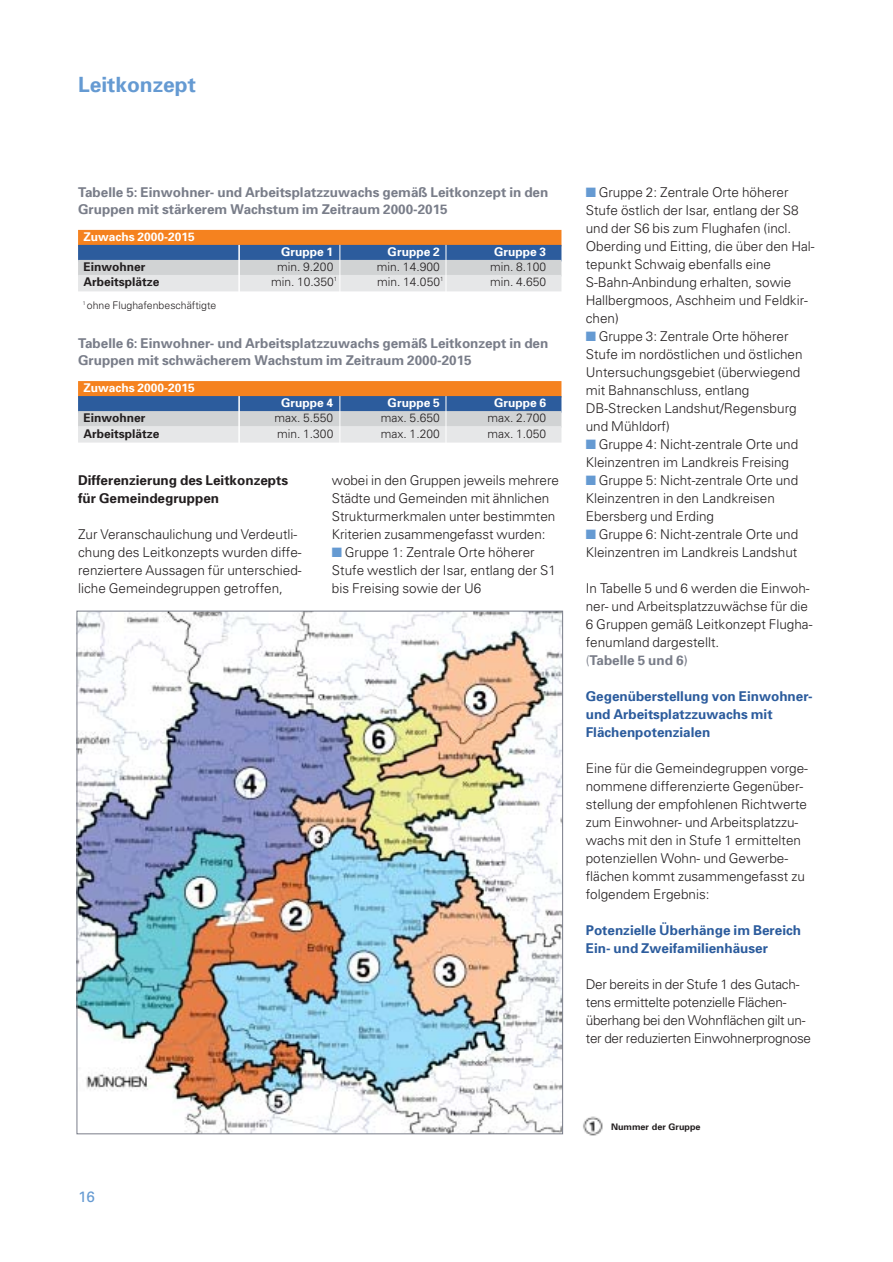
<style>
.page{position:relative;width:893px;height:1262px;background:#fff}
.page>*{position:absolute;margin:0;border:0;box-sizing:border-box;transform-origin:0 0}
.t1{font:700 21px "Univers";color:#659ad2}
.t2{font:15px "Univers";color:#659ad2}
.t3{font:300 13.5px/18px "Univers";color:#231f20}
.t4{font:700 13.5px/16.6px "Univers";color:#797d89}
.t5{font:700 13.5px/18px "Univers";color:#2c5c9d}
.t6{font:700 13.5px/18px "Univers";color:#231f20}
.t7{font:300 12px "Univers";color:#231f20}
.t8{font:700 12px "Univers";color:#fff}
.t9{font:700 12px "Univers";color:#231f20}
.t10{font:300 10.5px "Univers";color:#231f20}
.t11{font:700 9px "Univers";color:#231f20}
.t12{font:300 6px "Univers";color:#231f20}
.s1{color:#659ad2}
.s2{color:#797d89}
.s3{font-weight:700;color:#797d89}
.s4{font-weight:400;color:#797d89}
</style>
<div class="page">
<div style="left:78px;top:230px;width:483px;height:16px;background:#f5821f"></div>
<div style="left:78px;top:245px;width:483px;height:16px;background:#2c5c9d"></div>
<div style="left:78px;top:260px;width:483px;height:16px;background:#d1d3d4"></div>
<div style="left:78px;top:275px;width:483px;height:16px;background:#e6e7e8"></div>
<hr style="left:445px;top:245px;width:1px;height:48px;background:#fff">
<hr style="left:238px;top:245px;width:2px;height:55px;background:#fff">
<hr style="left:339px;top:245px;width:1px;height:47px;background:#fff">
<div style="left:78px;top:381px;width:483px;height:16px;background:#f5821f"></div>
<div style="left:78px;top:396px;width:483px;height:16px;background:#2c5c9d"></div>
<div style="left:78px;top:411px;width:483px;height:16px;background:#d1d3d4"></div>
<div style="left:78px;top:426px;width:483px;height:16px;background:#e6e7e8"></div>
<hr style="left:445px;top:396px;width:1px;height:48px;background:#fff">
<hr style="left:238px;top:396px;width:2px;height:55px;background:#fff">
<hr style="left:339px;top:396px;width:1px;height:47px;background:#fff">
<img style="left:79px;top:612px;width:482px;height:520px">
<img style="left:583px;top:1116px;width:19px;height:20px">
<h1 class="t1" style="left:78px;top:77px;width:119px">Leitkonzept</h1>
<p class="t4" style="left:78px;top:185px;width:472px">Tabelle 5: Einwohner- und Arbeitsplatzzuwachs gemäß Leitkonzept in den<br>Gruppen mit stärkerem Wachstum im Zeitraum 2000-2015</p>
<p class="t8" style="left:83px;top:233px;width:113px">Zuwachs 2000-2015</p>
<p class="t8" style="left:281px;top:248px;width:53px">Gruppe 1</p>
<p class="t8" style="left:387px;top:248px;width:53px">Gruppe 2</p>
<p class="t8" style="left:494px;top:248px;width:53px">Gruppe 3</p>
<p class="t9" style="left:83px;top:263px;width:63px">Einwohner</p>
<p class="t7" style="left:277px;top:263px;width:58px">min. 9.200</p>
<p class="t7" style="left:377px;top:263px;width:64px">min. 14.900</p>
<p class="t7" style="left:490px;top:263px;width:58px">min. 8.100</p>
<p class="t9" style="left:83px;top:278px;width:78px">Arbeitsplätze</p>
<p class="t7" style="left:271px;top:278px;width:64px">min. 10.350</p>
<p class="t12" style="left:334px;top:276px;width:5px">1</p>
<p class="t7" style="left:377px;top:278px;width:64px">min. 14.050</p>
<p class="t12" style="left:440px;top:276px;width:5px">1</p>
<p class="t7" style="left:490px;top:278px;width:58px">min. 4.650</p>
<p class="t10" style="left:83px;top:301px;width:135px"><sup>1</sup> ohne Flughafenbeschäftigte</p>
<p class="t4" style="left:78px;top:336px;width:472px">Tabelle 6: Einwohner- und Arbeitsplatzzuwachs gemäß Leitkonzept in den<br>Gruppen mit schwächerem Wachstum im Zeitraum 2000-2015</p>
<p class="t8" style="left:83px;top:384px;width:113px">Zuwachs 2000-2015</p>
<p class="t8" style="left:281px;top:399px;width:53px">Gruppe 4</p>
<p class="t8" style="left:387px;top:399px;width:53px">Gruppe 5</p>
<p class="t8" style="left:494px;top:399px;width:53px">Gruppe 6</p>
<p class="t9" style="left:83px;top:414px;width:63px">Einwohner</p>
<p class="t7" style="left:274px;top:414px;width:60px">max. 5.550</p>
<p class="t7" style="left:381px;top:414px;width:60px">max. 5.650</p>
<p class="t7" style="left:487px;top:414px;width:60px">max. 2.700</p>
<p class="t9" style="left:83px;top:429px;width:78px">Arbeitsplätze</p>
<p class="t7" style="left:277px;top:429px;width:58px">min. 1.300</p>
<p class="t7" style="left:381px;top:429px;width:60px">max. 1.200</p>
<p class="t7" style="left:487px;top:429px;width:60px">max. 1.050</p>
<p class="t6" style="left:78px;top:472px;width:212px">Differenzierung des Leitkonzepts für Gemeindegruppen</p>
<p class="t3" style="left:78px;top:526px;width:225px">Zur Veranschaulichung und Verdeutli&shy;chung des Leitkonzepts wurden diffe&shy;renziertere Aussagen für unterschied&shy;liche Gemeindegruppen getroffen,</p>
<p class="t3" style="left:332px;top:472px;width:228px">wobei in den Gruppen jeweils mehrere Städte und Gemeinden mit ähnlichen Strukturmerkmalen unter bestimmten Kriterien zusammengefasst wurden:</p>
<p class="t3" style="left:332px;top:544px;width:226px"><span class="s1">■</span> Gruppe 1: Zentrale Orte höherer<br>Stufe westlich der Isar, entlang der S1 bis Freising sowie der U6</p>
<p class="t3" style="left:585px;top:184px;width:230px"><span class="s1">■</span> Gruppe 2: Zentrale Orte höherer<br>Stufe östlich der Isar, entlang der S8 und der S6 bis zum Flughafen (incl.<br>Oberding und Eitting, die über den Hal&shy;tepunkt Schwaig ebenfalls eine<br>S-Bahn-Anbindung erhalten, sowie<br>Hallbergmoos, Aschheim und Feldkir&shy;chen)</p>
<p class="t3" style="left:585px;top:328px;width:218px"><span class="s1">■</span> Gruppe 3: Zentrale Orte höherer<br>Stufe im nordöstlichen und östlichen<br>Untersuchungsgebiet (überwiegend mit Bahnanschluss, entlang<br>DB-Strecken Landshut/Regensburg und Mühldorf)</p>
<p class="t3" style="left:585px;top:436px;width:214px"><span class="s1">■</span> Gruppe 4: Nicht-zentrale Orte und<br>Kleinzentren im Landkreis Freising</p>
<p class="t3" style="left:585px;top:472px;width:214px"><span class="s1">■</span> Gruppe 5: Nicht-zentrale Orte und<br>Kleinzentren in den Landkreisen<br>Ebersberg und Erding</p>
<p class="t3" style="left:585px;top:526px;width:214px"><span class="s1">■</span> Gruppe 6: Nicht-zentrale Orte und<br>Kleinzentren im Landkreis Landshut</p>
<p class="t3" style="left:585px;top:580px;width:228px">In Tabelle 5 und 6 werden die Einwoh&shy;ner- und Arbeitsplatzzuwächse für die<br>6 Gruppen gemäß Leitkonzept Flugha&shy;fenumland dargestellt.<br><span class="s2">(</span><span class="s3">Tabelle 5 und 6</span><span class="s4">)</span></p>
<p class="t5" style="left:585px;top:688px;width:228px">Gegenüberstellung von Einwohner&shy;und Arbeitsplatzzuwachs mit<br>Flächenpotenzialen</p>
<p class="t3" style="left:585px;top:760px;width:224px">Eine für die Gemeindegruppen vorge&shy;nommene differenzierte Gegenüber&shy;stellung der empfohlenen Richtwerte zum Einwohner- und Arbeitsplatzzu&shy;wachs mit den in Stufe 1 ermittelten potenziellen Wohn- und Gewerbe&shy;flächen kommt zusammengefasst zu folgendem Ergebnis:</p>
<p class="t5" style="left:585px;top:922px;width:217px">Potenzielle Überhänge im Bereich<br>Ein- und Zweifamilienhäuser</p>
<p class="t3" style="left:585px;top:976px;width:227px">Der bereits in der Stufe 1 des Gutach&shy;tens ermittelte potenzielle Flächen&shy;überhang bei den Wohnflächen gilt un&shy;ter der reduzierten Einwohnerprognose</p>
<p class="t2" style="left:78px;top:1191px;width:18px">16</p>
<p class="t11" style="left:611px;top:1123px;width:91px">Nummer der Gruppe</p>
</div>
